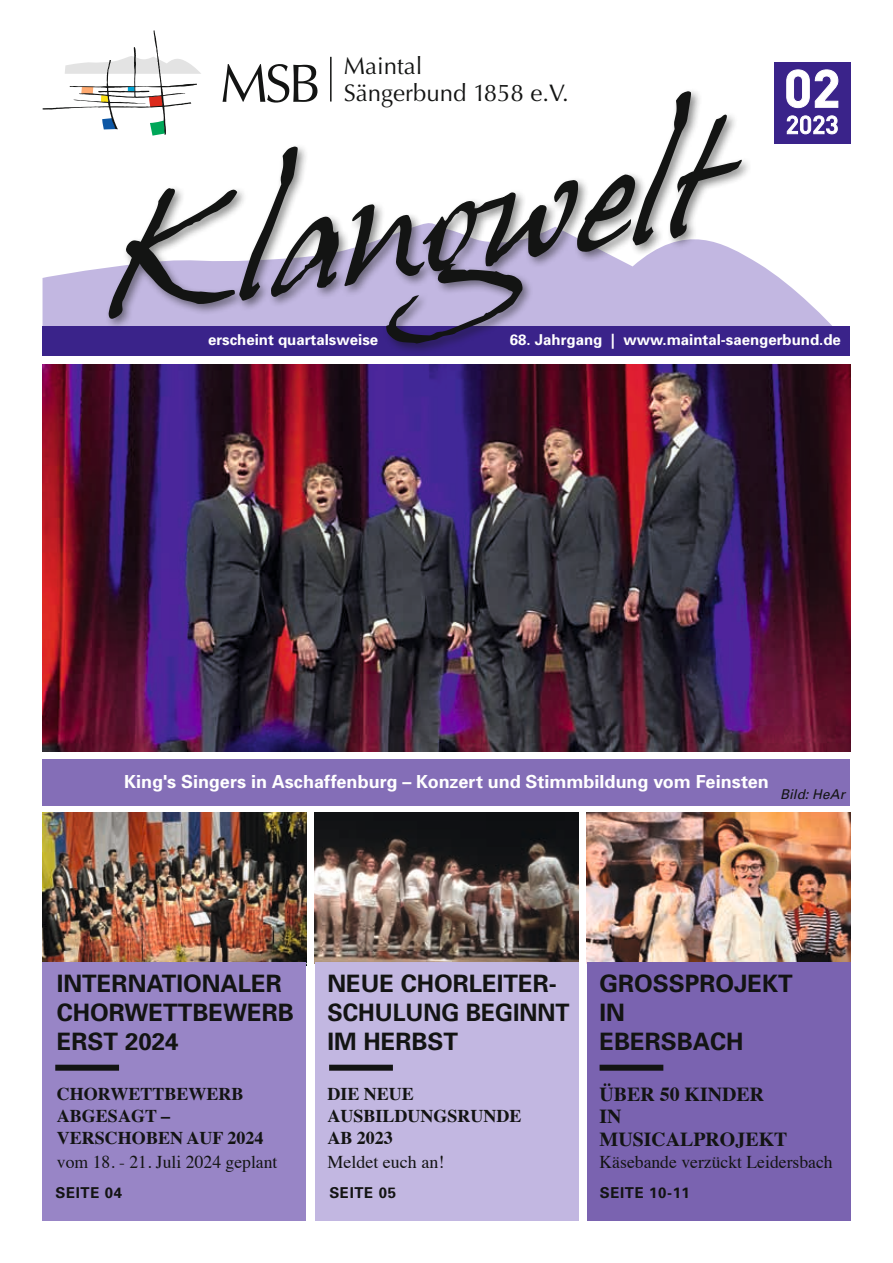
<style>
.page{position:relative;width:893px;height:1263px;background:#fff}
.page>*{position:absolute;margin:0;border:0;box-sizing:border-box;transform-origin:0 0}
.t1{font:54px "Optima";color:#131413}
.t2{font:700 24px/28.8px "Univers 65";color:#131413}
.t3{font:24px/27px "Optima";color:#131413}
.t4{font:700 19.95px/22.2px "Times";color:#131413}
.t5{font:700 18px/21.6px "Times";color:#131413}
.t6{font:18px "Times";color:#131413}
.t7{font:700 18px "Univers 65";color:#fff}
.t8{font:700 15px "Univers 65";color:#fff}
.t9{font:700 15px "Univers 65";letter-spacing:.04em;color:#131413}
.t10{font:italic 13.5px "Univers";color:#131413}
</style>
<div class="page">
<img style="left:587px;top:812px;width:263px;height:150px">
<div style="left:587px;top:962px;width:263px;height:258px;background:#7a63b0"></div>
<img style="left:43px;top:812px;width:263px;height:150px">
<svg style="left:43px;top:260px;width:789px;height:66px;fill:#c2b7e1"></svg>
<div style="left:43px;top:326px;width:807px;height:29px;background:#3a238a"></div>
<div style="left:774px;top:62px;width:76px;height:81px;background:#3a238a"></div>
<svg style="left:786px;top:69px;width:52px;height:39px"></svg>
<svg style="left:787px;top:116px;width:51px;height:18px"></svg>
<svg style="left:42px;top:30px;width:159px;height:100px"></svg>
<hr style="left:330px;top:57px;width:2px;height:45px;background:#131413">
<img style="left:315px;top:812px;width:263px;height:150px">
<div style="left:315px;top:962px;width:263px;height:258px;background:#c2b7e1"></div>
<div style="left:329px;top:1065px;width:64px;height:6px;background:#131413"></div>
<div style="left:600px;top:1065px;width:63px;height:6px;background:#131413"></div>
<div style="left:105px;top:88px;width:648px;height:267px;background:#131413;opacity:.5"></div>
<svg style="left:109px;top:91px;width:633px;height:252px"></svg>
<div style="left:43px;top:962px;width:263px;height:258px;background:#9885c6"></div>
<div style="left:55px;top:1065px;width:64px;height:6px;background:#131413"></div>
<img style="left:43px;top:364px;width:807px;height:388px">
<div style="left:43px;top:759px;width:807px;height:46px;background:#846eb7"></div>
<h1 class="t1" style="left:220px;top:52px;width:103px">MSB</h1>
<p class="t3" style="left:344px;top:53px;width:226px">Maintal<br>Sängerbund 1858 e.V.</p>
<p class="t8" style="left:208px;top:331px;width:172px">erscheint quartalsweise</p>
<p class="t8" style="left:510px;top:331px;width:332px">68. Jahrgang | www.maintal-saengerbund.de</p>
<p class="t7" style="left:124px;top:770px;width:646px">King's Singers in Aschaffenburg – Konzert und Stimmbildung vom Feinsten</p>
<p class="t10" style="left:780px;top:787px;width:70px">Bild:HeAr</p>
<p class="t2" style="left:57px;top:969px;width:238px">INTERNATIONALER<br>CHORWETTBEWERB<br>ERST 2024</p>
<p class="t5" style="left:57px;top:1082px;width:208px">CHORWETTBEWERB<br>ABGESAGT –<br>VERSCHOBEN AUF 2024</p>
<p class="t6" style="left:57px;top:1145px;width:222px">vom 18. - 21. Juli 2024 geplant</p>
<p class="t9" style="left:55px;top:1183px;width:68px">SEITE 04</p>
<p class="t2" style="left:327px;top:969px;width:243px">NEUE CHORLEITER-<br>SCHULUNG BEGINNT<br>IM HERBST</p>
<p class="t5" style="left:327px;top:1082px;width:196px">DIE NEUE<br>AUSBILDUNGSRUNDE<br>AB 2023</p>
<p class="t6" style="left:327px;top:1145px;width:118px">Meldet euch an!</p>
<p class="t2" style="left:600px;top:969px;width:195px">GROSSPROJEKT<br>IN<br>EBERSBACH</p>
<p class="t4" style="left:600px;top:1081px;width:189px">ÜBER 50 KINDER<br>IN<br>MUSICALPROJEKT</p>
<p class="t6" style="left:600px;top:1145px;width:235px">Käsebande verzückt Leidersbach</p>
<p class="t9" style="left:329px;top:1183px;width:68px">SEITE 05</p>
<p class="t9" style="left:600px;top:1183px;width:92px">SEITE 10-11</p>
</div>
